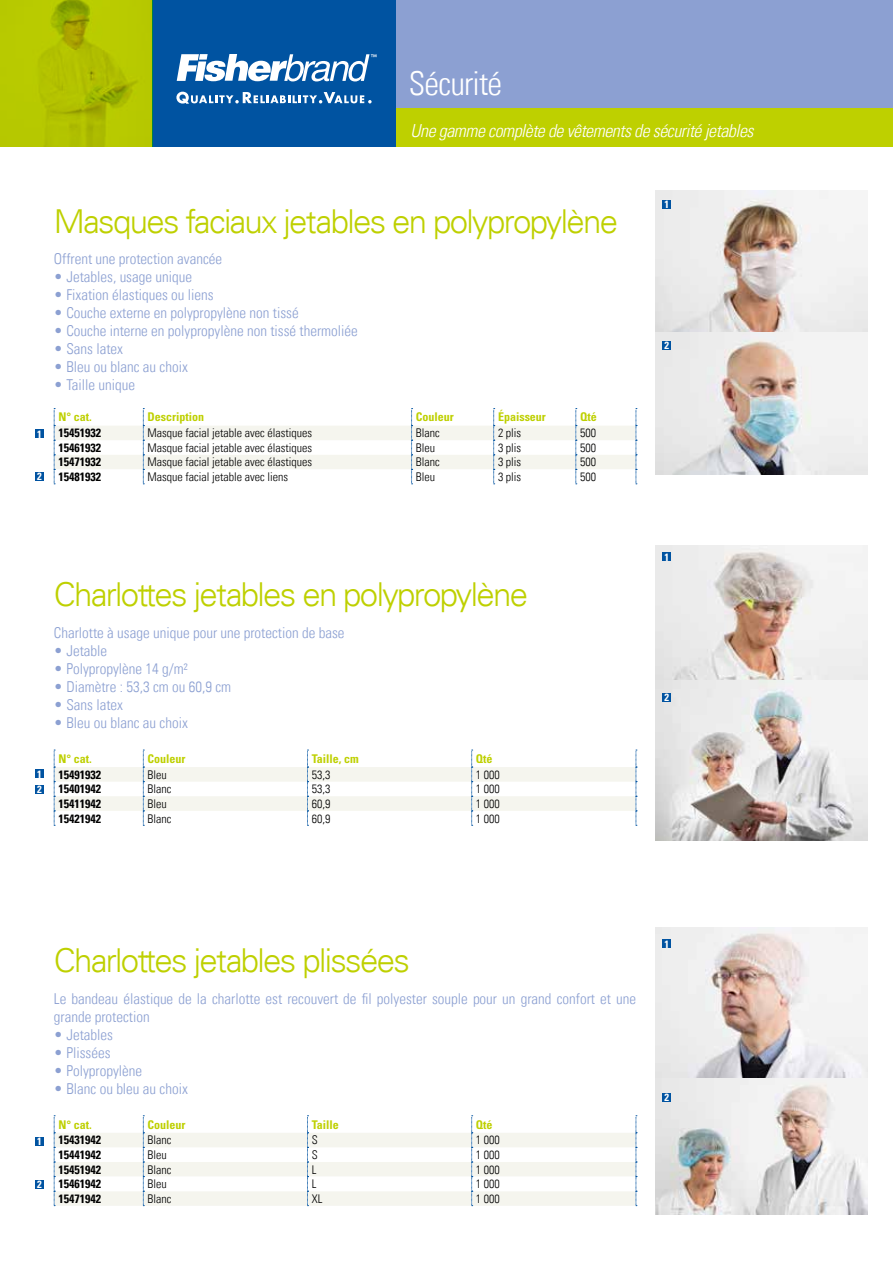
<style>
.page{position:relative;width:893px;height:1263px;background:#fff}
.page>*{position:absolute;margin:0;border:0;box-sizing:border-box;transform-origin:0 0}
.t1{font:300 33px "Univers LT";letter-spacing:-.05em;color:#bed000}
.t2{font:300 condensed 33px "Univers LT";letter-spacing:-.025em;color:#fff}
.t3{font:italic 300 condensed 18px "Univers LT";letter-spacing:-.025em;color:#fff}
.t4{font:300 condensed 15px/18px "Univers LT";color:#8ca0d2}
.t5{font:300 condensed 12px "Univers LT";color:#000}
.t6{font:700 condensed 12px "Univers LT";color:#000}
.t7{font:700 condensed 12px "Univers LT Std";color:#bed000}
.t8{font:700 condensed 10.5px "Univers LT";color:#fff}
</style>
<div class="page">
<div style="left:395px;top:0;width:498px;height:109px;background:#8ca0d2"></div>
<div style="left:395px;top:109px;width:498px;height:38px;background:#bed000"></div>
<div style="left:152px;top:0;width:243px;height:147px;background:#0053a1"></div>
<svg style="left:176px;top:92px;width:196px;height:12px"></svg>
<svg style="left:177px;top:54px;width:199px;height:27px"></svg>
<svg style="left:54px;top:408px;width:583px;height:77px"></svg>
<svg style="left:54px;top:750px;width:583px;height:76px"></svg>
<svg style="left:54px;top:1115px;width:583px;height:91px"></svg>
<img style="left:655px;top:545px;width:213px;height:136px">
<img style="left:655px;top:191px;width:213px;height:283px">
<img style="left:655px;top:681px;width:213px;height:160px">
<img style="left:655px;top:927px;width:213px;height:151px">
<img style="left:655px;top:1078px;width:213px;height:136px">
<img style="left:0;top:0;width:152px;height:147px">
<div style="left:35px;top:429px;width:9px;height:9px;background:#0053a1"></div>
<div style="left:35px;top:770px;width:9px;height:8px;background:#0053a1"></div>
<div style="left:35px;top:1137px;width:9px;height:8px;background:#0053a1"></div>
<div style="left:35px;top:472px;width:9px;height:9px;background:#0053a1"></div>
<div style="left:35px;top:785px;width:9px;height:8px;background:#0053a1"></div>
<div style="left:35px;top:1180px;width:9px;height:8px;background:#0053a1"></div>
<div style="left:662px;top:200px;width:9px;height:9px;background:#0053a1"></div>
<div style="left:662px;top:552px;width:9px;height:9px;background:#0053a1"></div>
<div style="left:662px;top:939px;width:9px;height:9px;background:#0053a1"></div>
<div style="left:662px;top:341px;width:9px;height:9px;background:#0053a1"></div>
<div style="left:662px;top:693px;width:9px;height:9px;background:#0053a1"></div>
<div style="left:662px;top:1093px;width:9px;height:8px;background:#0053a1"></div>
<h1 class="t2" style="left:409px;top:63px;width:95px">Sécurité</h1>
<p class="t3" style="left:411px;top:120px;width:344px">Une gamme complète de vêtements de sécurité jetables</p>
<p class="t8" style="left:37px;top:427px;width:6px">1</p>
<p class="t8" style="left:37px;top:470px;width:6px">2</p>
<h1 class="t1" style="left:54px;top:201px;width:566px">Masques faciaux jetables en polypropylène</h1>
<p class="t4" style="left:54px;top:250px;width:170px">Offrent une protection avancée</p>
<p class="t4" style="left:54px;top:268px;width:140px">• Jetables, usage unique</p>
<p class="t4" style="left:54px;top:286px;width:161px">• Fixation élastiques ou liens</p>
<p class="t4" style="left:54px;top:304px;width:246px">• Couche externe en polypropylène non tissé</p>
<p class="t4" style="left:54px;top:322px;width:305px">• Couche interne en polypropylène non tissé thermoliée</p>
<p class="t4" style="left:54px;top:340px;width:71px">• Sans latex</p>
<p class="t4" style="left:54px;top:358px;width:135px">• Bleu ou blanc au choix</p>
<p class="t4" style="left:54px;top:376px;width:83px">• Taille unique</p>
<p class="t7" style="left:58px;top:410px;width:35px">N° cat.</p>
<p class="t7" style="left:148px;top:410px;width:58px">Description</p>
<p class="t7" style="left:416px;top:410px;width:40px">Couleur</p>
<p class="t7" style="left:498px;top:410px;width:49px">Épaisseur</p>
<p class="t7" style="left:580px;top:410px;width:18px">Qté</p>
<p class="t6" style="left:58px;top:426px;width:44px">15451932</p>
<p class="t5" style="left:148px;top:426px;width:166px">Masque facial jetable avec élastiques</p>
<p class="t5" style="left:416px;top:426px;width:25px">Blanc</p>
<p class="t5" style="left:498px;top:426px;width:25px">2 plis</p>
<p class="t5" style="left:580px;top:426px;width:17px">500</p>
<p class="t6" style="left:58px;top:440px;width:44px">15461932</p>
<p class="t5" style="left:148px;top:440px;width:166px">Masque facial jetable avec élastiques</p>
<p class="t5" style="left:416px;top:440px;width:21px">Bleu</p>
<p class="t5" style="left:498px;top:440px;width:25px">3 plis</p>
<p class="t5" style="left:580px;top:440px;width:17px">500</p>
<p class="t6" style="left:58px;top:455px;width:44px">15471932</p>
<p class="t5" style="left:148px;top:455px;width:166px">Masque facial jetable avec élastiques</p>
<p class="t5" style="left:416px;top:455px;width:25px">Blanc</p>
<p class="t5" style="left:498px;top:455px;width:25px">3 plis</p>
<p class="t5" style="left:580px;top:455px;width:17px">500</p>
<p class="t6" style="left:58px;top:469px;width:44px">15481932</p>
<p class="t5" style="left:148px;top:470px;width:142px">Masque facial jetable avec liens</p>
<p class="t5" style="left:416px;top:470px;width:21px">Bleu</p>
<p class="t5" style="left:498px;top:470px;width:25px">3 plis</p>
<p class="t5" style="left:580px;top:470px;width:17px">500</p>
<p class="t8" style="left:664px;top:198px;width:6px">1</p>
<p class="t8" style="left:664px;top:339px;width:6px">2</p>
<p class="t8" style="left:37px;top:767px;width:6px">1</p>
<p class="t8" style="left:37px;top:783px;width:6px">2</p>
<h1 class="t1" style="left:54px;top:575px;width:476px">Charlottes jetables en polypropylène</h1>
<p class="t4" style="left:54px;top:624px;width:292px">Charlotte à usage unique pour une protection de base</p>
<p class="t4" style="left:54px;top:642px;width:55px">• Jetable</p>
<p class="t4" style="left:54px;top:660px;width:135px">• Polypropylène 14 g/m²</p>
<p class="t4" style="left:54px;top:678px;width:179px">• Diamètre : 53,3 cm ou 60,9 cm</p>
<p class="t4" style="left:54px;top:696px;width:71px">• Sans latex</p>
<p class="t4" style="left:54px;top:714px;width:135px">• Bleu ou blanc au choix</p>
<p class="t7" style="left:58px;top:751px;width:35px">N° cat.</p>
<p class="t7" style="left:148px;top:751px;width:40px">Couleur</p>
<p class="t7" style="left:312px;top:751px;width:49px">Taille, cm</p>
<p class="t7" style="left:476px;top:751px;width:18px">Qté</p>
<p class="t6" style="left:58px;top:767px;width:44px">15491932</p>
<p class="t5" style="left:148px;top:767px;width:21px">Bleu</p>
<p class="t5" style="left:312px;top:767px;width:20px">53,3</p>
<p class="t5" style="left:476px;top:767px;width:25px">1 000</p>
<p class="t6" style="left:58px;top:782px;width:44px">15401942</p>
<p class="t5" style="left:148px;top:782px;width:25px">Blanc</p>
<p class="t5" style="left:312px;top:782px;width:20px">53,3</p>
<p class="t5" style="left:476px;top:782px;width:25px">1 000</p>
<p class="t6" style="left:58px;top:796px;width:44px">15411942</p>
<p class="t5" style="left:148px;top:796px;width:21px">Bleu</p>
<p class="t5" style="left:312px;top:796px;width:20px">60,9</p>
<p class="t5" style="left:476px;top:796px;width:25px">1 000</p>
<p class="t6" style="left:58px;top:811px;width:44px">15421942</p>
<p class="t5" style="left:148px;top:811px;width:25px">Blanc</p>
<p class="t5" style="left:312px;top:811px;width:20px">60,9</p>
<p class="t5" style="left:476px;top:811px;width:25px">1 000</p>
<p class="t8" style="left:664px;top:550px;width:6px">1</p>
<p class="t8" style="left:664px;top:691px;width:6px">2</p>
<p class="t8" style="left:37px;top:1135px;width:6px">1</p>
<p class="t8" style="left:37px;top:1178px;width:6px">2</p>
<h1 class="t1" style="left:54px;top:940px;width:358px">Charlottes jetables plissées</h1>
<p class="t4" style="left:54px;top:989px;width:584px">Le bandeau élastique de la charlotte est recouvert de fil polyester souple pour un grand confort et une grande protection</p>
<p class="t4" style="left:54px;top:1025px;width:61px">• Jetables</p>
<p class="t4" style="left:54px;top:1043px;width:58px">• Plissées</p>
<p class="t4" style="left:54px;top:1061px;width:90px">• Polypropylène</p>
<p class="t4" style="left:54px;top:1079px;width:135px">• Blanc ou bleu au choix</p>
<p class="t7" style="left:58px;top:1117px;width:35px">N° cat.</p>
<p class="t7" style="left:148px;top:1117px;width:40px">Couleur</p>
<p class="t7" style="left:312px;top:1117px;width:29px">Taille</p>
<p class="t7" style="left:476px;top:1117px;width:18px">Qté</p>
<p class="t6" style="left:58px;top:1133px;width:44px">15431942</p>
<p class="t5" style="left:148px;top:1133px;width:25px">Blanc</p>
<p class="t5" style="left:312px;top:1133px;width:7px">S</p>
<p class="t5" style="left:476px;top:1133px;width:25px">1 000</p>
<p class="t6" style="left:58px;top:1147px;width:44px">15441942</p>
<p class="t5" style="left:148px;top:1147px;width:21px">Bleu</p>
<p class="t5" style="left:312px;top:1147px;width:7px">S</p>
<p class="t5" style="left:476px;top:1147px;width:25px">1 000</p>
<p class="t6" style="left:58px;top:1162px;width:44px">15451942</p>
<p class="t5" style="left:148px;top:1162px;width:25px">Blanc</p>
<p class="t5" style="left:312px;top:1162px;width:6px">L</p>
<p class="t5" style="left:476px;top:1162px;width:25px">1 000</p>
<p class="t6" style="left:58px;top:1176px;width:44px">15461942</p>
<p class="t5" style="left:148px;top:1177px;width:21px">Bleu</p>
<p class="t5" style="left:312px;top:1177px;width:6px">L</p>
<p class="t5" style="left:476px;top:1177px;width:25px">1 000</p>
<p class="t6" style="left:58px;top:1191px;width:44px">15471942</p>
<p class="t5" style="left:148px;top:1191px;width:25px">Blanc</p>
<p class="t5" style="left:312px;top:1191px;width:12px">XL</p>
<p class="t5" style="left:476px;top:1191px;width:25px">1 000</p>
<p class="t8" style="left:664px;top:937px;width:6px">1</p>
<p class="t8" style="left:664px;top:1091px;width:6px">2</p>
</div>
